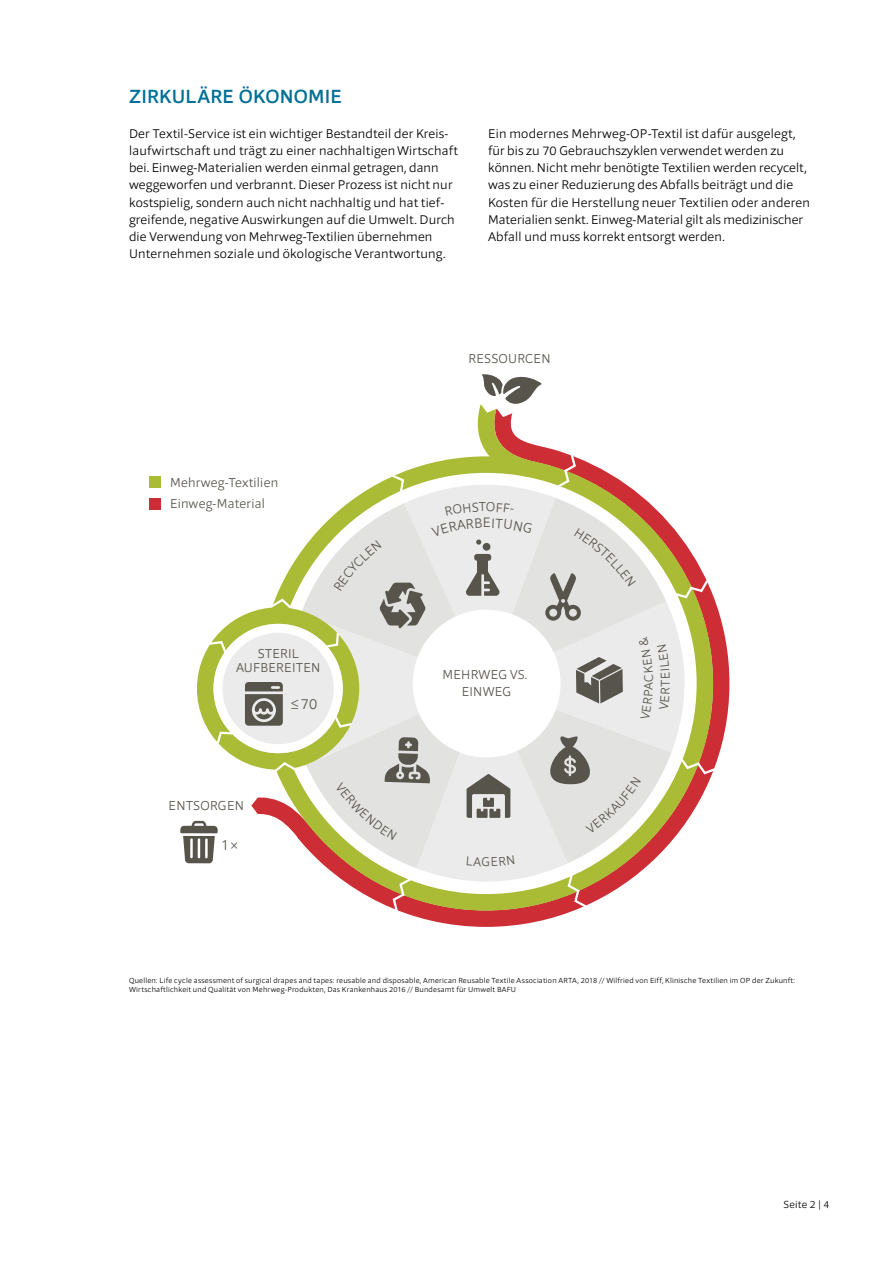
<style>
.page{position:relative;width:893px;height:1263px;background:#fff}
.page>*{position:absolute;margin:0;border:0;box-sizing:border-box;transform-origin:0 0}
.t1{font:500 19.5px "Foro Sans";letter-spacing:.01em;color:#007097}
.t2{font:300 15px "Foro Sans";color:#57544b}
.t3{font:300 13.95px "Foro Sans";color:#57544b}
.t4{font:300 13.2px/17.2px "Foro Sans";letter-spacing:.02em;color:#57544b;text-align:center}
.t5{font:300 12.9px/17.2px "Foro Sans";letter-spacing:.015em;color:#000}
.t6{font:300 12.9px "Foro Sans";color:#57544b}
.t7{font:300 10.5px "Foro Sans";letter-spacing:.025em;color:#000}
.t8{font:300 7.5px/9px "Foro Sans";letter-spacing:.03em;color:#000}
</style>
<div class="page">
<svg style="left:405px;top:613px;width:325px;height:314px"></svg>
<div style="left:150px;top:498px;width:11px;height:11px;background:#cd2d35"></div>
<div style="left:150px;top:476px;width:11px;height:12px;background:#aabc35"></div>
<svg style="left:180px;top:374px;width:539px;height:539px"></svg>
<h1 class="t1" style="left:129px;top:84px;width:214px">ZIRKULÄRE ÖKONOMIE</h1>
<p class="t5" style="left:129px;top:124px;width:330px">Der Textil-Service ist ein wichtiger Bestandteil der Kreis&shy;laufwirtschaft und trägt zu einer nachhaltigen Wirtschaft bei. Einweg-Materialien werden einmal getragen, dann weggeworfen und verbrannt. Dieser Prozess ist nicht nur kostspielig, sondern auch nicht nachhaltig und hat tief&shy;greifende, negative Auswirkungen auf die Umwelt. Durch die Verwendung von Mehrweg-Textilien übernehmen Unternehmen soziale und ökologische Verantwortung.</p>
<p class="t5" style="left:488px;top:124px;width:323px">Ein modernes Mehrweg-OP-Textil ist dafür ausgelegt, für bis zu 70 Gebrauchszyklen verwendet werden zu können. Nicht mehr benötigte Textilien werden recycelt, was zu einer Reduzierung des Abfalls beiträgt und die Kosten für die Herstellung neuer Textilien oder anderen Materialien senkt. Einweg-Material gilt als medizinischer Abfall und muss korrekt entsorgt werden.</p>
<p class="t4" style="left:170px;top:472px;width:110px;line-height:21.1px;text-align:left">Mehrweg-Textilien<br>Einweg-Material</p>
<p class="t4" style="left:236px;top:645px;width:86px;line-height:14.7px">STERIL<br>AUFBEREITEN</p>
<p class="t4" style="left:169px;top:796px;width:77px">ENTSORGEN</p>
<p class="t2" style="left:221px;top:835px;width:20px">1×</p>
<p class="t2" style="left:290px;top:694px;width:29px">≤70</p>
<p class="t4" style="left:469px;top:349px;width:84px">RESSOURCEN</p>
<p class="t3" style="left:483px;top:514px;width:9px">E</p>
<p class="t4" style="left:442px;top:665px;width:86px">MEHRWEG VS.<br>EINWEG</p>
<p class="t6" style="left:482px;top:854px;width:10px">G</p>
<p class="t6" style="left:657px;top:687px;width:9px;rotate:-90deg">T</p>
<p class="t8" style="left:129px;top:976px;width:668px">Quellen: Life cycle assessment of surgical drapes and tapes: reusable and disposable, American Reusable Textile Association ARTA, 2018 // Wilfried von Eiff, Klinische Textilien im OP der Zukunft:<br>Wirtschaftlichkeit und Qualität von Mehrweg-Produkten, Das Krankenhaus 2016 // Bundesamt für Umwelt BAFU</p>
<p class="t7" style="left:783px;top:1197px;width:47px">Seite 2 | 4</p>
</div>
